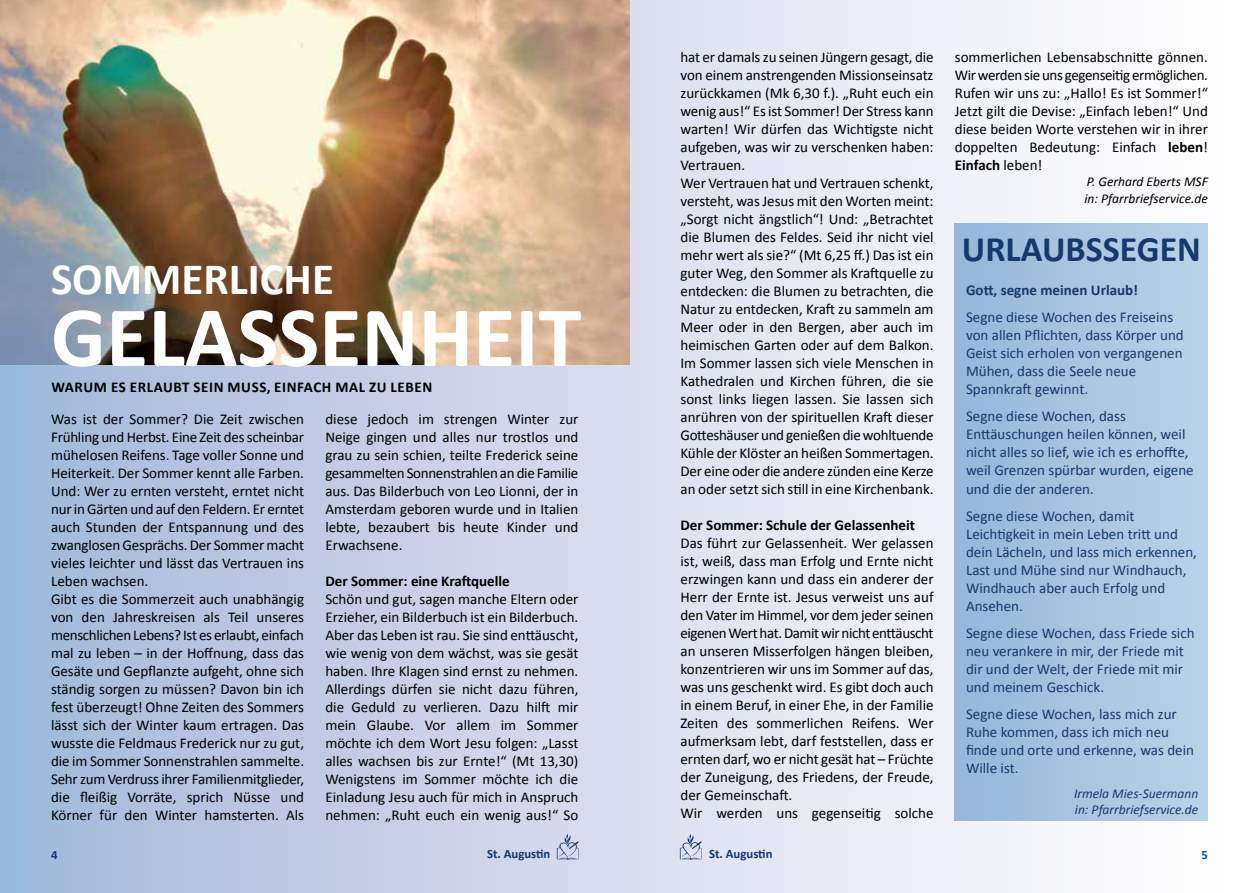
<style>
.page{position:relative;width:1259px;height:893px;background:#fff}
.page>*{position:absolute;margin:0;border:0;box-sizing:border-box;transform-origin:0 0}
.t1{font:700 86.55px "Calibri";color:#fff}
.t2{font:700 45px "Calibri";color:#fff}
.t3{font:700 36px "Calibri";color:#15396c}
.t4{font:15px/18px "Calibri";color:#000}
.t5{font:15px/18px "Calibri";color:#15396c}
.t6{font:700 15px "Calibri";color:#000}
.t7{font:700 15px "Calibri";letter-spacing:.04em;color:#000}
.t8{font:700 15px "Calibri";color:#15396c}
.t9{font:italic 13.5px/16.2px "Calibri";color:#15396c}
.t10{font:italic 13.5px/16.2px "Calibri";color:#000}
.t11{font:700 12.75px "Calibri";color:#15396c}
.t12{font:700 12.75px "Calibri";color:#0053a5}
.s1{font-weight:700}
</style>
<div class="page">
<div style="left:0;top:0;width:1259px;height:893px;background:linear-gradient(to right,#a6b8da,#fff)"></div>
<img style="left:678px;top:833px;width:26px;height:27px">
<img style="left:555px;top:833px;width:25px;height:27px">
<img style="left:0;top:0;width:629px;height:364px">
<div style="left:955px;top:223px;width:253px;height:598px;background:linear-gradient(to right,#96b7d9,#bbd3e9)"></div>
<h2 class="t2" style="left:51px;top:250px;width:78px">SOMMERLICHE</h2>
<h1 class="t1" style="left:51px;top:282px;width:312px">GELASSENHEIT</h1>
<p class="t7" style="left:51px;top:377px;width:382px">Warum es erlaubt sein muss, einfach mal zu leben</p>
<p class="t4" style="left:51px;top:410px;width:254px">Was ist der Sommer? Die Zeit zwischen Frühling und Herbst. Eine Zeit des scheinbar mühelosen Reifens. Tage voller Sonne und Heiterkeit. Der Sommer kennt alle Farben.<br>Und: Wer zu ernten versteht, erntet nicht nur in Gärten und auf den Feldern. Er erntet auch Stunden der Entspannung und des zwanglosen Gesprächs. Der Sommer macht vieles leichter und lässt das Vertrauen ins Leben wachsen.<br>Gibt es die Sommerzeit auch unabhängig von den Jahreskreisen als Teil unseres menschlichen Lebens? Ist es erlaubt, einfach mal zu leben – in der Hoffnung, dass das Gesäte und Gepflanzte aufgeht, ohne sich ständig sorgen zu müssen? Davon bin ich fest überzeugt! Ohne Zeiten des Sommers lässt sich der Winter kaum ertragen. Das wusste die Feldmaus Frederick nur zu gut, die im Sommer Sonnenstrahlen sammelte.<br>Sehr zum Verdruss ihrer Familienmitglieder, die fleißig Vorräte, sprich Nüsse und Körner für den Winter hamsterten. Als</p>
<p class="t4" style="left:325px;top:410px;width:254px;text-align:justify">diese jedoch im strengen Winter zur Neige gingen und alles nur trostlos und grau zu sein schien, teilte Frederick seine gesammelten Sonnenstrahlen an die Familie aus. Das Bilderbuch von Leo Lionni, der in Amsterdam geboren wurde und in Italien lebte, bezaubert bis heute Kinder und Erwachsene.</p>
<p class="t6" style="left:325px;top:572px;width:186px">Der Sommer: eine Kraftquelle</p>
<p class="t4" style="left:325px;top:590px;width:255px;text-align:justify">Schön und gut, sagen manche Eltern oder Erzieher, ein Bilderbuch ist ein Bilderbuch.<br>Aber das Leben ist rau. Sie sind enttäuscht, wie wenig von dem wächst, was sie gesät haben. Ihre Klagen sind ernst zu nehmen.<br>Allerdings dürfen sie nicht dazu führen, die Geduld zu verlieren. Dazu hilft mir mein Glaube. Vor allem im Sommer möchte ich dem Wort Jesu folgen: „Lasst alles wachsen bis zur Ernte!“ (Mt 13,30)<br>Wenigstens im Sommer möchte ich die Einladung Jesu auch für mich in Anspruch nehmen: „Ruht euch ein wenig aus!“ So</p>
<p class="t4" style="left:680px;top:48px;width:255px">hat er damals zu seinen Jüngern gesagt, die von einem anstrengenden Missionseinsatz zurückkamen (Mk 6,30 f.). „Ruht euch ein wenig aus!“ Es ist Sommer! Der Stress kann warten! Wir dürfen das Wichtigste nicht aufgeben, was wir zu verschenken haben:<br>Vertrauen.<br>Wer Vertrauen hat und Vertrauen schenkt, versteht, was Jesus mit den Worten meint: „Sorgt nicht ängstlich“! Und: „Betrachtet die Blumen des Feldes. Seid ihr nicht viel mehr wert als sie?“ (Mt 6,25 ff.) Das ist ein guter Weg, den Sommer als Kraftquelle zu entdecken: die Blumen zu betrachten, die Natur zu entdecken, Kraft zu sammeln am Meer oder in den Bergen, aber auch im heimischen Garten oder auf dem Balkon.<br>Im Sommer lassen sich viele Menschen in Kathedralen und Kirchen führen, die sie sonst links liegen lassen. Sie lassen sich anrühren von der spirituellen Kraft dieser Gotteshäuser und genießen die wohltuende Kühle der Klöster an heißen Sommertagen.<br>Der eine oder die andere zünden eine Kerze an oder setzt sich still in eine Kirchenbank.</p>
<p class="t6" style="left:680px;top:516px;width:236px">Der Sommer: Schule der Gelassenheit</p>
<p class="t4" style="left:680px;top:534px;width:255px">Das führt zur Gelassenheit. Wer gelassen ist, weiß, dass man Erfolg und Ernte nicht erzwingen kann und dass ein anderer der Herr der Ernte ist. Jesus verweist uns auf den Vater im Himmel, vor dem jeder seinen eigenen Wert hat. Damit wir nicht enttäuscht an unseren Misserfolgen hängen bleiben, konzentrieren wir uns im Sommer auf das, was uns geschenkt wird. Es gibt doch auch in einem Beruf, in einer Ehe, in der Familie Zeiten des sommerlichen Reifens. Wer aufmerksam lebt, darf feststellen, dass er ernten darf, wo er nicht gesät hat – Früchte der Zuneigung, des Friedens, der Freude, der Gemeinschaft.<br>Wir werden uns gegenseitig solche</p>
<p class="t4" style="left:955px;top:48px;width:255px;text-align:justify">sommerlichen Lebensabschnitte gönnen.<br>Wir werden sie uns gegenseitig ermöglichen.<br>Rufen wir uns zu: „Hallo! Es ist Sommer!“ Jetzt gilt die Devise: „Einfach leben!“ Und diese beiden Worte verstehen wir in ihrer doppelten Bedeutung: Einfach <span class="s1">leben</span>!<br><span class="s1">Einfach</span> leben!</p>
<p class="t10" style="left:1084px;top:173px;width:125px">P. Gerhard Eberts MSF in: Pfarrbriefservice.de</p>
<h3 class="t3" style="left:962px;top:226px;width:178px">URLAUBSSEGEN</h3>
<p class="t8" style="left:966px;top:281px;width:174px">Gott, segne meinen Urlaub!</p>
<p class="t5" style="left:966px;top:309px;width:219px">Segne diese Wochen des Freiseins von allen Pflichten, dass Körper und<br>Geist sich erholen von vergangenen<br>Mühen, dass die Seele neue<br>Spannkraft gewinnt.</p>
<p class="t5" style="left:966px;top:408px;width:229px">Segne diese Wochen, dass<br>Enttäuschungen heilen können, weil nicht alles so lief, wie ich es erhoffte, weil Grenzen spürbar wurden, eigene und die der anderen.</p>
<p class="t5" style="left:966px;top:507px;width:232px">Segne diese Wochen, damit<br>Leichtigkeit in mein Leben tritt und dein Lächeln, und lass mich erkennen,<br>Last und Mühe sind nur Windhauch,<br>Windhauch aber auch Erfolg und<br>Ansehen.</p>
<p class="t5" style="left:966px;top:624px;width:230px">Segne diese Wochen, dass Friede sich neu verankere in mir, der Friede mit dir und der Welt, der Friede mit mir und meinem Geschick.</p>
<p class="t5" style="left:966px;top:705px;width:229px">Segne diese Wochen, lass mich zur<br>Ruhe kommen, dass ich mich neu finde und orte und erkenne, was dein<br>Wille ist.</p>
<p class="t9" style="left:1074px;top:785px;width:126px">Irmela Mies-Suermann in: Pfarrbriefservice.de</p>
<p class="t11" style="left:51px;top:847px;width:8px">4</p>
<p class="t11" style="left:487px;top:846px;width:65px">St. Augustin</p>
<p class="t11" style="left:709px;top:846px;width:65px">St. Augustin</p>
<p class="t12" style="left:1201px;top:847px;width:8px">5</p>
</div>
